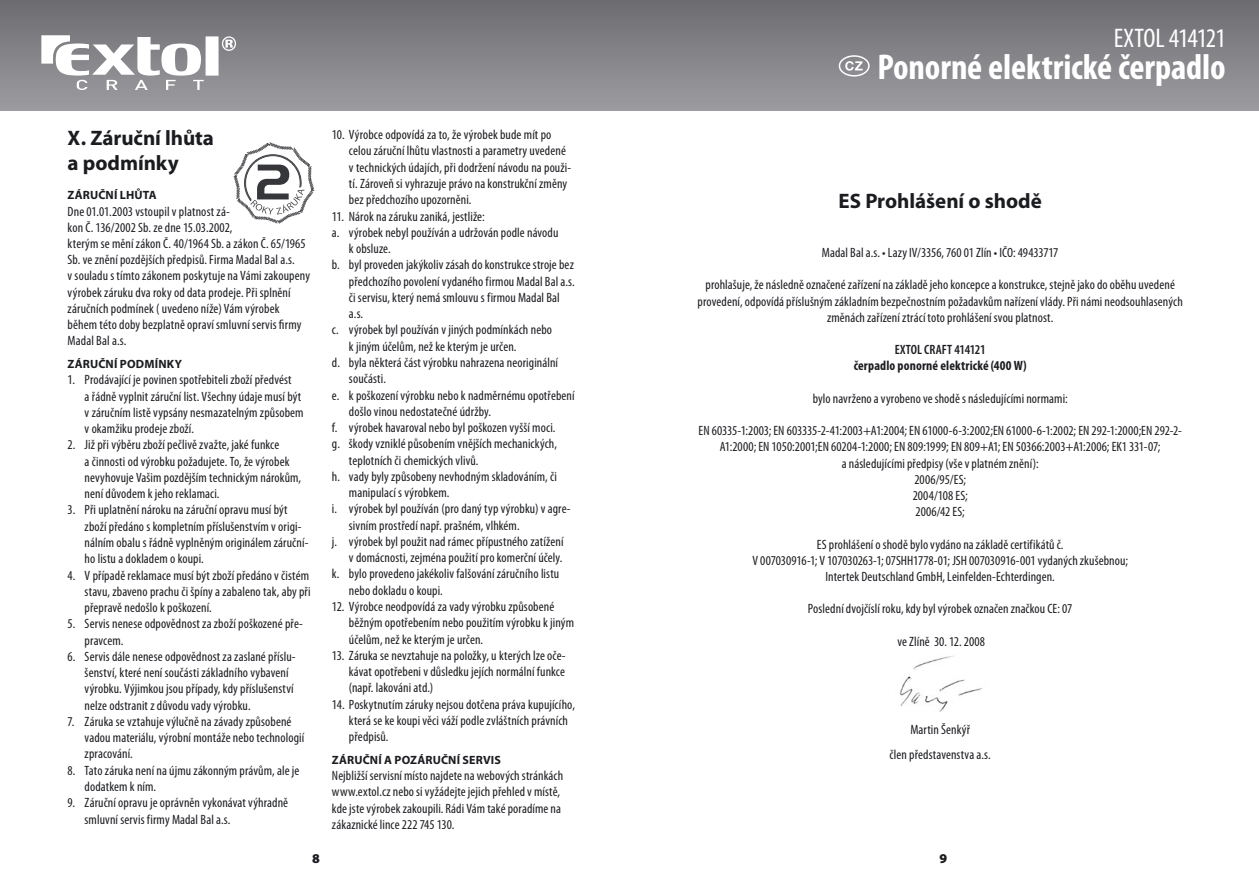
<style>
.page{position:relative;width:1259px;height:893px;background:#fff}
.page>*{position:absolute;margin:0;border:0;box-sizing:border-box;transform-origin:0 0}
.t1{font:700 condensed 36px "Myriad Pro";letter-spacing:-.005em;color:#fff}
.t2{font:condensed 27px "Myriad Pro";letter-spacing:-.035em;color:#fff}
.t3{font:700 21px/25.2px "Myriad Pro";letter-spacing:-.005em;color:#1b1c20}
.t4{font:condensed 13.5px/16.2px "Myriad Pro";letter-spacing:.01em;color:#1b1c20}
.t5{font:700 condensed 13.5px "Myriad Pro";letter-spacing:.01em;color:#1b1c20}
.t6{font:600 condensed 13.5px "Myriad Pro";color:#1b1c20}
.t7{font:900 13.5px "Myriad Pro";color:#1b1c20}
.t8{font:700 12px "Myriad Pro";letter-spacing:.015em;color:#1b1c20}
</style>
<div class="page">
<div style="left:0;top:0;width:629px;height:111px;background:linear-gradient(to bottom,#6d6b70,#9d9da0)"></div>
<svg style="left:41px;top:35px;width:195px;height:55px"></svg>
<div style="left:629px;top:0;width:630px;height:111px;background:linear-gradient(to bottom,#6d6b70,#9d9da0)"></div>
<img style="left:899px;top:656px;width:83px;height:56px">
<svg style="left:233px;top:142px;width:82px;height:82px"></svg>
<svg style="left:838px;top:55px;width:31px;height:22px"></svg>
<h3 class="t3" style="left:68px;top:124px;width:148px">X. Záruční lhůta a podmínky</h3>
<p class="t8" style="left:68px;top:187px;width:91px">ZÁRUČNÍ LHŮTA</p>
<p class="t4" style="left:68px;top:203px;width:244px">Dne 01.01.2003 vstoupil v platnost zá-<br>kon Č. 136/2002 Sb. ze dne 15.03.2002,<br>kterým se mění zákon Č. 40/1964 Sb. a zákon Č. 65/1965<br>Sb. ve znění pozdějších předpisů. Firma Madal Bal a.s.<br>v souladu s tímto zákonem poskytuje na Vámi zakoupeny výrobek záruku dva roky od data prodeje. Při splnění záručních podmínek ( uvedeno níže) Vám výrobek během této doby bezplatně opraví smluvní servis firmy Madal Bal a.s.</p>
<p class="t8" style="left:68px;top:356px;width:116px">ZÁRUČNÍ PODMÍNKY</p>
<p class="t4" style="left:85px;top:372px;width:220px;text-indent:-17px">1. Prodávající je povinen spotřebiteli zboží předvést<br>a řádně vyplnit záruční list. Všechny údaje musí být v záručním listě vypsány nesmazatelným způsobem v okamžiku prodeje zboží.</p>
<p class="t4" style="left:85px;top:437px;width:218px;text-indent:-17px">2. Již při výběru zboží pečlivě zvažte, jaké funkce<br>a činnosti od výrobku požadujete. To, že výrobek nevyhovuje Vašim pozdějším technickým nárokům, není důvodem k jeho reklamaci.</p>
<p class="t4" style="left:85px;top:502px;width:225px;text-indent:-17px">3. Při uplatnění nároku na záruční opravu musí být zboží předáno s kompletním příslušenstvím v origi&shy;nálním obalu s řádně vyplněným originálem záruční&shy;ho listu a dokladem o koupi.</p>
<p class="t4" style="left:85px;top:567px;width:227px;text-align:justify;text-indent:-17px">4. V případě reklamace musí být zboží předáno v čistém stavu, zbaveno prachu či špíny a zabaleno tak, aby při přepravě nedošlo k poškození.</p>
<p class="t4" style="left:85px;top:616px;width:220px;text-indent:-17px">5. Servis nenese odpovědnost za zboží poškozené pře&shy;pravcem.</p>
<p class="t4" style="left:85px;top:648px;width:212px;text-indent:-17px">6. Servis dále nenese odpovědnost za zaslané příslu&shy;šenství, které není součásti základního vybavení výrobku. Výjimkou jsou případy, kdy příslušenství nelze odstranit z důvodu vady výrobku.</p>
<p class="t4" style="left:85px;top:713px;width:221px;text-indent:-17px">7. Záruka se vztahuje výlučně na závady způsobené vadou materiálu, výrobní montáže nebo technologií zpracování.</p>
<p class="t4" style="left:85px;top:762px;width:216px;text-indent:-17px">8. Tato záruka není na újmu zákonným právům, ale je dodatkem k ním.</p>
<p class="t4" style="left:85px;top:794px;width:205px;text-indent:-17px">9. Záruční opravu je oprávněn vykonávat výhradně smluvní servis firmy Madal Bal a.s.</p>
<p class="t4" style="left:349px;top:126px;width:224px;text-indent:-17px">10. Výrobce odpovídá za to, že výrobek bude mít po celou záruční lhůtu vlastnosti a parametry uvedené v technických údajích, při dodržení návodu na použi&shy;tí. Zároveň si vyhrazuje právo na konstrukční změny bez předchozího upozorněni.</p>
<p class="t4" style="left:332px;top:208px;width:154px">11. Nárok na záruku zaniká, jestliže:</p>
<p class="t4" style="left:332px;top:224px;width:228px">a. výrobek nebyl používán a udržován podle návodu</p>
<p class="t4" style="left:349px;top:240px;width:43px">k obsluze.</p>
<p class="t4" style="left:332px;top:257px;width:243px">b. byl proveden jakýkoliv zásah do konstrukce stroje bez</p>
<p class="t4" style="left:349px;top:273px;width:227px">předchozího povolení vydaného firmou Madal Bal a.s.</p>
<p class="t4" style="left:349px;top:289px;width:212px">či servisu, který nemá smlouvu s firmou Madal Bal</p>
<p class="t4" style="left:349px;top:305px;width:16px">a.s.</p>
<p class="t4" style="left:332px;top:322px;width:221px">c. výrobek byl používán v jiných podmínkách nebo</p>
<p class="t4" style="left:349px;top:338px;width:169px">k jiným účelům, než ke kterým je určen.</p>
<p class="t4" style="left:332px;top:354px;width:228px">d. byla některá část výrobku nahrazena neoriginální</p>
<p class="t4" style="left:349px;top:370px;width:39px">součásti.</p>
<p class="t4" style="left:332px;top:387px;width:244px">e. k poškození výrobku nebo k nadměrnému opotřebení</p>
<p class="t4" style="left:349px;top:403px;width:144px">došlo vinou nedostatečné údržby.</p>
<p class="t4" style="left:332px;top:419px;width:225px">f. výrobek havaroval nebo byl poškozen vyšší moci.</p>
<p class="t4" style="left:332px;top:436px;width:226px">g. škody vzniklé působením vnějších mechanických,</p>
<p class="t4" style="left:349px;top:452px;width:131px">teplotních či chemických vlivů.</p>
<p class="t4" style="left:332px;top:468px;width:226px">h. vady byly způsobeny nevhodným skladováním, či</p>
<p class="t4" style="left:349px;top:484px;width:102px">manipulací s výrobkem.</p>
<p class="t4" style="left:332px;top:501px;width:240px">i. výrobek byl používán (pro daný typ výrobku) v agre-</p>
<p class="t4" style="left:349px;top:517px;width:172px">sivním prostředí např. prašném, vlhkém.</p>
<p class="t4" style="left:332px;top:533px;width:233px">j. výrobek byl použit nad rámec přípustného zatížení</p>
<p class="t4" style="left:349px;top:549px;width:215px">v domácnosti, zejména použití pro komerční účely.</p>
<p class="t4" style="left:332px;top:566px;width:229px">k. bylo provedeno jakékoliv falšování záručního listu</p>
<p class="t4" style="left:349px;top:582px;width:95px">nebo dokladu o koupi.</p>
<p class="t4" style="left:349px;top:598px;width:227px;text-indent:-17px">12. Výrobce neodpovídá za vady výrobku způsobené běžným opotřebením nebo použitím výrobku k jiným účelům, než ke kterým je určen.</p>
<p class="t4" style="left:349px;top:647px;width:218px;text-align:justify;text-indent:-17px">13. Záruka se nevztahuje na položky, u kterých lze oče&shy;kávat opotřebeni v důsledku jejích normální funkce (např. lakováni atd.)</p>
<p class="t4" style="left:349px;top:696px;width:227px;text-indent:-17px">14. Poskytnutím záruky nejsou dotčena práva kupujícího, která se ke koupi věci váží podle zvláštních právních předpisů.</p>
<p class="t8" style="left:332px;top:752px;width:170px">ZÁRUČNÍ A POZÁRUČNÍ SERVIS</p>
<p class="t4" style="left:332px;top:767px;width:233px">Nejbližší servisní místo najdete na webových stránkách www.extol.cz nebo si vyžádejte jejich přehled v místě, kde jste výrobek zakoupili. Rádi Vám také poradíme na zákaznické lince 222 745 130.</p>
<h2 class="t2" style="left:1113px;top:22px;width:113px">EXTOL 414121</h2>
<h1 class="t1" style="left:877px;top:44px;width:350px">Ponorné elektrické čerpadlo</h1>
<h3 class="t3" style="left:838px;top:188px;width:205px">ES Prohlášení o shodě</h3>
<p class="t4" style="left:822px;top:244px;width:238px">Madal Bal a.s. • Lazy IV/3356, 76001 Zlín • IČO: 49433717</p>
<p class="t4" style="left:697px;top:277px;width:487px;text-align:center">prohlašuje, že následně označené zařízení na základě jeho koncepce a konstrukce, stejně jako do oběhu uvedené provedení, odpovídá příslušným základním bezpečnostním požadavkům nařízení vlády. Při námi neodsouhlasených změnách zařízení ztrácí toto prohlášení svou platnost.</p>
<p class="t6" style="left:894px;top:342px;width:92px">EXTOL CRAFT 414121</p>
<p class="t5" style="left:853px;top:357px;width:174px">čerpadlo ponorné elektrické (400 W)</p>
<p class="t4" style="left:812px;top:390px;width:256px">bylo navrženo a vyrobeno ve shodě s následujícími normami:</p>
<p class="t4" style="left:698px;top:422px;width:485px;text-align:center">EN 60335-1:2003; EN 603335-2-41:2003+A1:2004; EN 61000-6-3:2002;EN 61000-6-1:2002; EN 292-1:2000;EN 292-2- A1:2000; EN 1050:2001;EN 60204-1:2000; EN 809:1999; EN 809+A1; EN 50366:2003+A1:2006; EK1 331-07;<br>a následujícími předpisy (vše v platném znění):<br>2006/95/ES;<br>2004/108 ES;<br>2006/42 ES;</p>
<p class="t4" style="left:752px;top:536px;width:377px;text-align:center">ES prohlášení o shodě bylo vydáno na základě certifikátů č.<br>V 007030916-1; V 107030263-1; 07SHH1778-01; JSH 007030916-001 vydaných zkušebnou;<br>Intertek Deutschland GmbH, Leinfelden-Echterdingen.</p>
<p class="t4" style="left:808px;top:601px;width:266px">Poslední dvojčíslí roku, kdy byl výrobek označen značkou CE: 07</p>
<p class="t4" style="left:897px;top:633px;width:89px">ve Zlíně 30. 12. 2008</p>
<p class="t4" style="left:889px;top:717px;width:103px;line-height:25.2px;text-align:center">Martin Šenkýř<br>člen představenstva a.s.</p>
<p class="t7" style="left:312px;top:851px;width:9px">8</p>
<p class="t7" style="left:939px;top:851px;width:9px">9</p>
</div>
